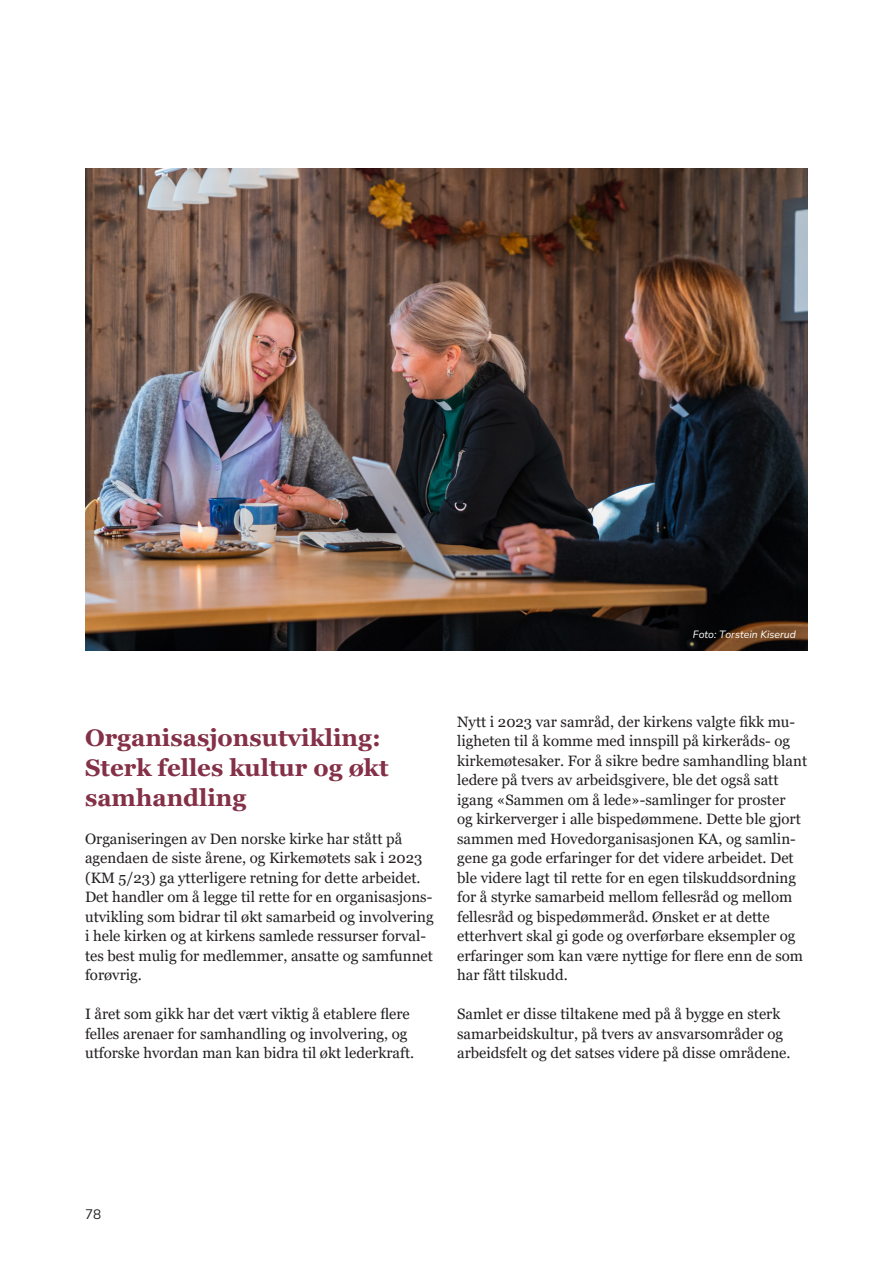
<style>
.page{position:relative;width:893px;height:1263px;background:#fff}
.page>*{position:absolute;margin:0;border:0;box-sizing:border-box;transform-origin:0 0}
.H2_Overskrift_Georgia{font:700 24px/30px "Georgia";color:#843046}
.Brødtekst_10pt_13_Georgia{font:15px/19.5px "Georgia";color:#231f20}
.t1{font:13.5px "Nunito Sans";color:#231f20}
.Bildetekst_kun_fotograf{font:italic 200 10.5px "Nunito Sans 12 pt";color:#fff}
</style>
<div class="page">
<img style="left:85px;top:168px;width:723px;height:483px">
<p class="Bildetekst_kun_fotograf" style="left:693px;top:628px;width:104px">Foto: Torstein Kiserud</p>
<p class="H2_Overskrift_Georgia" style="left:85px;top:723px;width:305px">Organisasjonsutvikling:<br>Sterk felles kultur og økt samhandling</p>
<p class="Brødtekst_10pt_13_Georgia" style="left:85px;top:829px;width:350px">Organiseringen av Den norske kirke har stått på agendaen de siste årene, og Kirkemøtets sak i 2023 (KM 5/23) ga ytterligere retning for dette arbeidet.<br>Det handler om å legge til rette for en organisasjons&shy;utvikling som bidrar til økt samarbeid og involvering i hele kirken og at kirkens samlede ressurser forval&shy;tes best mulig for medlemmer, ansatte og samfunnet forøvrig.</p>
<p class="Brødtekst_10pt_13_Georgia" style="left:85px;top:1005px;width:331px">I året som gikk har det vært viktig å etablere flere felles arenaer for samhandling og involvering, og utforske hvordan man kan bidra til økt lederkraft.</p>
<p class="Brødtekst_10pt_13_Georgia" style="left:457px;top:712px;width:352px">Nytt i 2023 var samråd, der kirkens valgte fikk mu&shy;ligheten til å komme med innspill på kirkeråds- og kirkemøtesaker. For å sikre bedre samhandling blant ledere på tvers av arbeidsgivere, ble det også satt igang «Sammen om å lede»-samlinger for proster<br>og kirkerverger i alle bispedømmene. Dette ble gjort sammen med Hovedorganisasjonen KA, og samlin&shy;gene ga gode erfaringer for det videre arbeidet. Det ble videre lagt til rette for en egen tilskuddsordning for å styrke samarbeid mellom fellesråd og mellom fellesråd og bispedømmeråd. Ønsket er at dette etterhvert skal gi gode og overførbare eksempler og erfaringer som kan være nyttige for flere enn de som har fått tilskudd.</p>
<p class="Brødtekst_10pt_13_Georgia" style="left:457px;top:1005px;width:335px">Samlet er disse tiltakene med på å bygge en sterk samarbeidskultur, på tvers av ansvarsområder og arbeidsfelt og det satses videre på disse områdene.</p>
<p class="t1" style="left:85px;top:1205px;width:18px">78</p>
</div>
